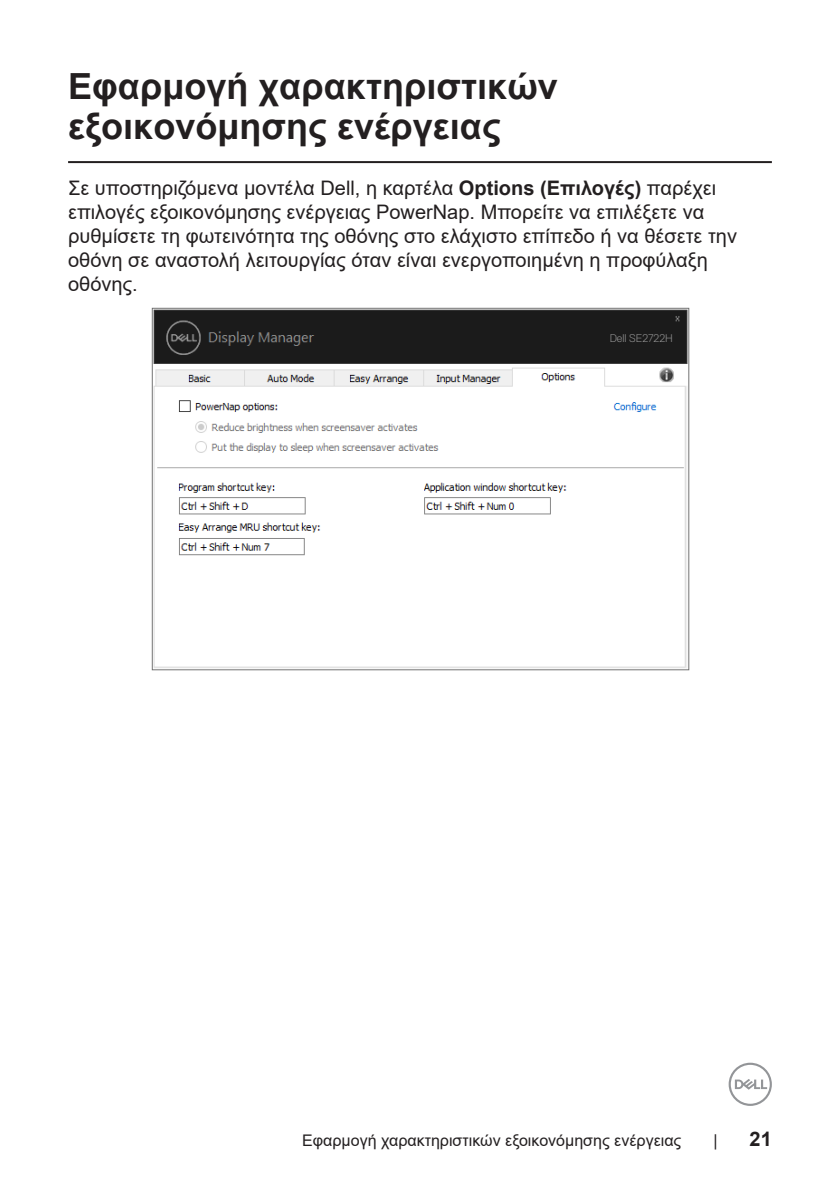
<style>
.page{position:relative;width:840px;height:1191px;background:#fff}
.page>*{position:absolute;margin:0;border:0;box-sizing:border-box;transform-origin:0 0}
.Head_1{font:700 36px/40px "Arial";color:#231f20}
.Paragraph{font:20px/24px "Arial";color:#231f20}
.t1{font:700 20px "Arial";color:#231f20}
.t2{font:16px "Arial";color:#231f20}
.t3{font:300 11.2px "Dell Replica";color:#939393}
.s1{font-weight:700}
</style>
<div class="page">
<svg style="left:728px;top:1062px;width:43px;height:44px"></svg>
<hr style="left:68px;top:161px;width:703px;height:2px;background:#231f20">
<img style="left:151px;top:307px;width:539px;height:364px">
<div style="left:174px;top:559px;width:149px;height:45px;background:#fff"></div>
<p class="Head_1" style="left:68px;top:67px;width:491px">Εφαρμογή χαρακτηριστικών εξοικονόμησης ενέργειας</p>
<p class="Paragraph" style="left:68px;top:176px;width:670px">Σε υποστηριζόμενα μοντέλα Dell, η καρτέλα <span class="s1">Options (Επιλογές)</span> παρέχει επιλογές εξοικονόμησης ενέργειας PowerNap. Μπορείτε να επιλέξετε να ρυθμίσετε τη φωτεινότητα της οθόνης στο ελάχιστο επίπεδο ή να θέσετε την οθόνη σε αναστολή λειτουργίας όταν είναι ενεργοποιημένη η προφύλαξη οθόνης.</p>
<p class="t3" style="left:609px;top:332px;width:65px">Dell SE2722H</p>
<p class="t2" style="left:302px;top:1129px;width:380px">Εφαρμογή χαρακτηριστικών εξοικονόμησης ενέργειας</p>
<p class="t2" style="left:713px;top:1129px;width:6px">|</p>
<p class="t1" style="left:749px;top:1124px;width:24px">21</p>
</div>
